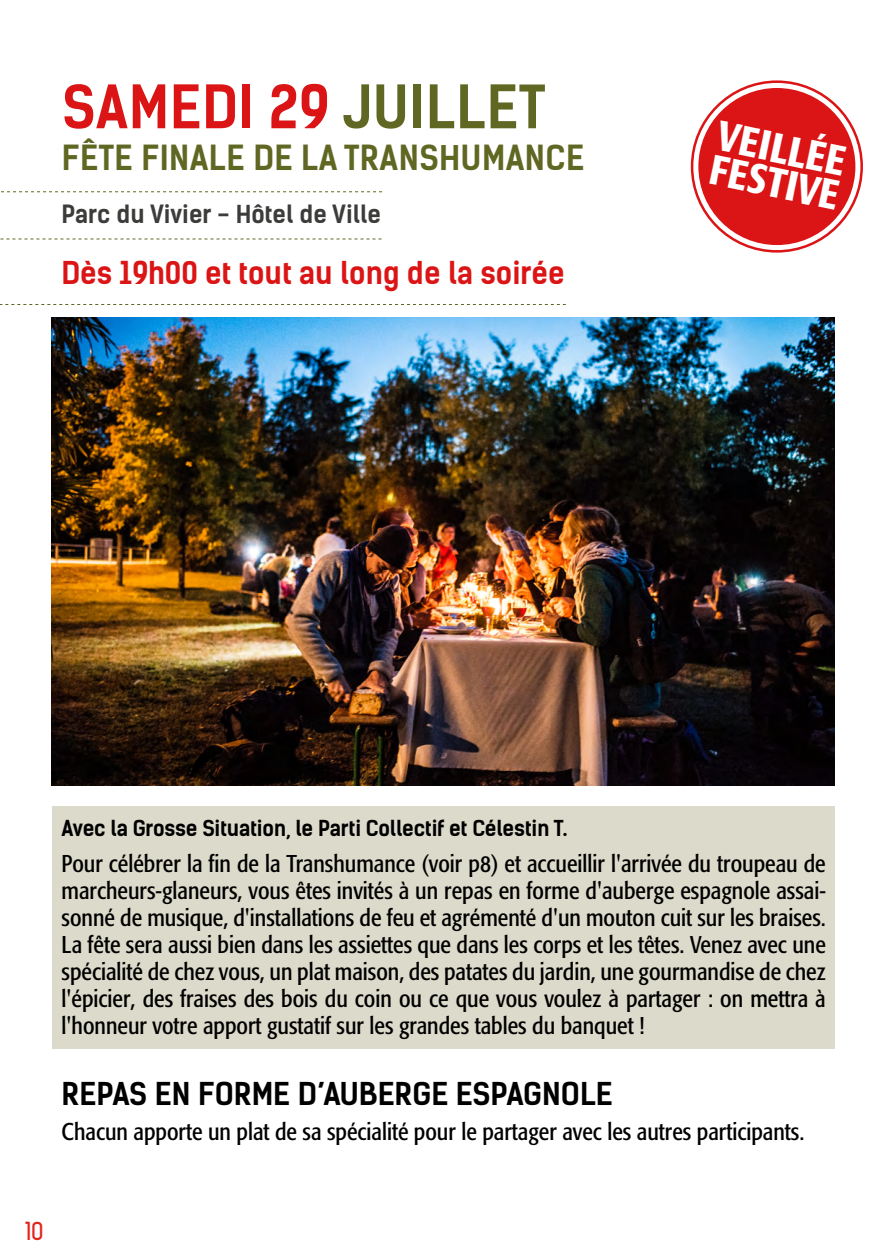
<style>
.page{position:relative;width:893px;height:1259px;background:#fff}
.page>*{position:absolute;margin:0;border:0;box-sizing:border-box;transform-origin:0 0}
.t1{font:700 57px "Kelson Sans";letter-spacing:.015em;color:#db1415}
.t2{font:500 condensed 41.4px/34.5px "Formata";color:#fff}
.t3{font:700 33px "Kelson Sans";letter-spacing:.015em;color:#606722}
.t4{font:700 30px "Kelson Sans";color:#db1415}
.t5{font:700 30px "Kelson Sans";color:#000}
.t6{font:700 27px "Zag";color:#e5231d}
.t7{font:condensed 24px/27px "Formata";color:#000;text-align:justify}
.t8{font:700 24px "Kelson Sans";color:#3c3c3b}
.t9{font:700 21px "Kelson Sans";letter-spacing:-.01em;color:#000}
.s1{color:#606722}
</style>
<div class="page">
<div style="left:52px;top:806px;width:782px;height:243px;background:#dcdaca"></div>
<svg style="left:1px;top:191px;width:381px;height:1px"></svg>
<svg style="left:0;top:238px;width:382px;height:1px"></svg>
<svg style="left:0;top:304px;width:566px;height:1px"></svg>
<img style="left:52px;top:317px;width:782px;height:468px">
<div style="left:698px;top:88px;width:157px;height:157px;background:#db1415;border-radius:50%"></div>
<div style="left:703px;top:93px;width:147px;height:147px;border:3px solid #db1415;border-radius:50%"></div>
<h1 class="t1" style="left:62px;top:72px;width:485px">SAMEDI 29 <span class="s1">JUILLET</span></h1>
<h3 class="t3" style="left:62px;top:138px;width:524px">FÊTE FINALE DE LA TRANSHUMANCE</h3>
<p class="t8" style="left:62px;top:199px;width:321px">Parc du Vivier - Hôtel de Ville</p>
<p class="t4" style="left:62px;top:254px;width:504px">Dès 19h00 et tout au long de la soirée</p>
<h2 class="t2" style="left:721px;top:118px;width:132px;rotate:12deg">VEILLÉE<br>FESTIVE</h2>
<p class="t9" style="left:62px;top:815px;width:507px">Avec la Grosse Situation, le Parti Collectif et Célestin T.</p>
<p class="t7" style="left:62px;top:850px;width:766px">Pour célébrer la fin de la Transhumance (voir p8) et accueillir l'arrivée du troupeau de marcheurs-glaneurs, vous êtes invités à un repas en forme d'auberge espagnole assai&shy;sonné de musique, d'installations de feu et agrémenté d'un mouton cuit sur les braises.<br>La fête sera aussi bien dans les assiettes que dans les corps et les têtes. Venez avec une spécialité de chez vous, un plat maison, des patates du jardin, une gourmandise de chez l'épicier, des fraises des bois du coin ou ce que vous voulez à partager : on mettra à l'honneur votre apport gustatif sur les grandes tables du banquet !</p>
<p class="t5" style="left:62px;top:1075px;width:553px">REPAS EN FORME D’AUBERGE ESPAGNOLE</p>
<p class="t7" style="left:62px;top:1118px;width:744px">Chacun apporte un plat de sa spécialité pour le partager avec les autres participants.</p>
<p class="t6" style="left:26px;top:1216px;width:20px">10</p>
</div>
